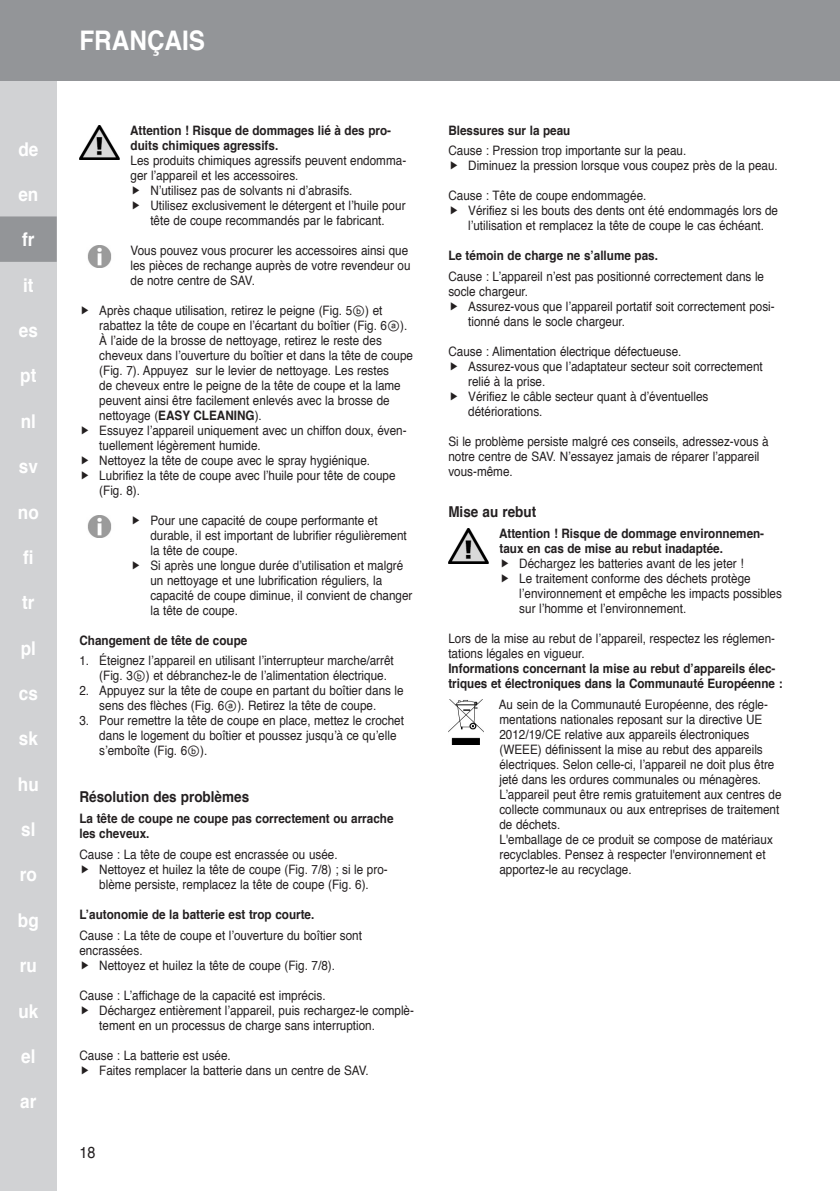
<style>
.page{position:relative;width:840px;height:1191px;background:#fff}
.page>*{position:absolute;margin:0;border:0;box-sizing:border-box;transform-origin:0 0}
.t1{font:700 27px "Helvetica";color:#fff;scale:.9 1}
.t2{font:700 19px "Helvetica";color:#fff;scale:.9 1}
.t3{font:16px "Helvetica";color:#231f20;scale:.9 1}
.t4{font:700 15px "Helvetica";color:#231f20;scale:.9 1}
.t5{font:13px/15px "Helvetica";color:#231f20;scale:.9 1}
.t6{font:700 13px/15px "Helvetica";color:#231f20;scale:.9 1}
.s1{font-family:"Arial Unicode MS"}
.s2{font-weight:700}
</style>
<div class="page">
<div style="left:0;top:0;width:57px;height:1191px;background:#d1d2d4"></div>
<div style="left:0;top:0;width:839px;height:80px;background:#939598"></div>
<div style="left:0;top:216px;width:57px;height:46px;background:#939598"></div>
<img style="left:79px;top:125px;width:40px;height:35px">
<img style="left:87px;top:245px;width:25px;height:23px">
<img style="left:87px;top:515px;width:25px;height:23px">
<img style="left:448px;top:528px;width:40px;height:35px">
<img style="left:448px;top:699px;width:34px;height:46px">
<h2 class="t2" style="left:18px;top:133px;width:24px">de</h2>
<h2 class="t2" style="left:18px;top:179px;width:24px">en</h2>
<h2 class="t2" style="left:22px;top:224px;width:15px">fr</h2>
<h2 class="t2" style="left:23px;top:270px;width:13px">it</h2>
<h2 class="t2" style="left:19px;top:315px;width:23px">es</h2>
<h2 class="t2" style="left:20px;top:360px;width:19px">pt</h2>
<h2 class="t2" style="left:21px;top:406px;width:18px">nl</h2>
<h2 class="t2" style="left:19px;top:451px;width:23px">sv</h2>
<h2 class="t2" style="left:18px;top:496px;width:25px">no</h2>
<h2 class="t2" style="left:23px;top:542px;width:13px">fi</h2>
<h2 class="t2" style="left:22px;top:587px;width:15px">tr</h2>
<h2 class="t2" style="left:21px;top:632px;width:18px">pl</h2>
<h2 class="t2" style="left:19px;top:678px;width:23px">cs</h2>
<h2 class="t2" style="left:19px;top:723px;width:23px">sk</h2>
<h2 class="t2" style="left:18px;top:768px;width:25px">hu</h2>
<h2 class="t2" style="left:21px;top:814px;width:17px">sl</h2>
<h2 class="t2" style="left:20px;top:859px;width:20px">ro</h2>
<h2 class="t2" style="left:18px;top:904px;width:25px">bg</h2>
<h2 class="t2" style="left:20px;top:950px;width:20px">ru</h2>
<h2 class="t2" style="left:18px;top:995px;width:24px">uk</h2>
<h2 class="t2" style="left:21px;top:1041px;width:17px">el</h2>
<h2 class="t2" style="left:20px;top:1086px;width:19px">ar</h2>
<h1 class="t1" style="left:79px;top:19px;width:141px">FRANÇAIS</h1>
<p class="t6" style="left:130px;top:123px;width:291px">Attention ! Risque de dommages lié à des pro&shy;duits chimiques agressifs.</p>
<p class="t5" style="left:130px;top:153px;width:307px">Les produits chimiques agressifs peuvent endomma-</p>
<p class="t5" style="left:130px;top:168px;width:188px">ger l’appareil et les accessoires.</p>
<p class="t5" style="left:150px;top:183px;width:226px">N’utilisez pas de solvants ni d’abrasifs.</p>
<p class="t5" style="left:150px;top:198px;width:285px">Utilisez exclusivement le détergent et l’huile pour</p>
<p class="t5" style="left:150px;top:213px;width:262px">tête de coupe recommandés par le fabricant.</p>
<p class="t5" style="left:130px;top:243px;width:312px">Vous pouvez vous procurer les accessoires ainsi que les pièces de rechange auprès de votre revendeur ou de notre centre de SAV.</p>
<p class="t5" style="left:99px;top:303px;width:350px">Après chaque utilisation, retirez le peigne (Fig. 5<span class="s1">ⓑ</span>) et rabattez la tête de coupe en l’écartant du boîtier (Fig. 6<span class="s1">ⓐ</span>).<br>À l’aide de la brosse de nettoyage, retirez le reste des cheveux dans l’ouverture du boîtier et dans la tête de coupe (Fig. 7). Appuyez sur le levier de nettoyage. Les restes<br>de cheveux entre le peigne de la tête de coupe et la lame peuvent ainsi être facilement enlevés avec la brosse de nettoyage (<span class="s2">EASY CLEANING</span>).<br>Essuyez l’appareil uniquement avec un chiffon doux, éven&shy;tuellement légèrement humide.<br>Nettoyez la tête de coupe avec le spray hygiénique.<br>Lubrifiez la tête de coupe avec l’huile pour tête de coupe (Fig. 8).</p>
<p class="t5" style="left:150px;top:513px;width:292px">Pour une capacité de coupe performante et durable, il est important de lubrifier régulièrement la tête de coupe.<br>Si après une longue durée d’utilisation et malgré un nettoyage et une lubrification réguliers, la capacité de coupe diminue, il convient de changer la tête de coupe.</p>
<p class="t6" style="left:79px;top:633px;width:188px">Changement de tête de coupe</p>
<p class="t5" style="left:99px;top:654px;width:328px;text-indent:-20px">1. Éteignez l’appareil en utilisant l’interrupteur marche/arrêt (Fig. 3<span class="s1">ⓑ</span>) et débranchez-le de l’alimentation électrique.</p>
<p class="t5" style="left:79px;top:683px;width:361px;text-align:center">2. Appuyez sur la tête de coupe en partant du boîtier dans le sens des flèches (Fig. 6<span class="s1">ⓐ</span>). Retirez la tête de coupe.</p>
<p class="t5" style="left:99px;top:713px;width:340px;text-indent:-20px">3. Pour remettre la tête de coupe en place, mettez le crochet dans le logement du boîtier et poussez jusqu’à ce qu’elle s’emboîte (Fig. 6<span class="s1">ⓑ</span>).</p>
<p class="t4" style="left:79px;top:785px;width:190px">Résolution des problèmes</p>
<p class="t6" style="left:79px;top:811px;width:350px">La tête de coupe ne coupe pas correctement ou arrache les cheveux.</p>
<p class="t5" style="left:99px;top:847px;width:322px;text-indent:-20px">Cause : La tête de coupe est encrassée ou usée.<br>Nettoyez et huilez la tête de coupe (Fig. 7/8) ; si le pro&shy;blème persiste, remplacez la tête de coupe (Fig. 6).</p>
<p class="t6" style="left:79px;top:907px;width:262px">L’autonomie de la batterie est trop courte.</p>
<p class="t5" style="left:79px;top:927px;width:315px">Cause : La tête de coupe et l’ouverture du boîtier sont</p>
<p class="t5" style="left:79px;top:942px;width:72px">encrassées.</p>
<p class="t5" style="left:99px;top:957px;width:263px">Nettoyez et huilez la tête de coupe (Fig. 7/8).</p>
<p class="t5" style="left:99px;top:987px;width:351px;text-indent:-20px">Cause : L’affichage de la capacité est imprécis.<br>Déchargez entièrement l’appareil, puis rechargez-le complè&shy;tement en un processus de charge sans interruption.</p>
<p class="t5" style="left:99px;top:1048px;width:301px;text-indent:-20px">Cause : La batterie est usée.<br>Faites remplacer la batterie dans un centre de SAV.</p>
<p class="t3" style="left:79px;top:1139px;width:19px">18</p>
<p class="t6" style="left:448px;top:123px;width:137px">Blessures sur la peau</p>
<p class="t5" style="left:468px;top:143px;width:345px;text-indent:-20px">Cause : Pression trop importante sur la peau.<br>Diminuez la pression lorsque vous coupez près de la peau.</p>
<p class="t5" style="left:468px;top:188px;width:345px;text-indent:-20px">Cause : Tête de coupe endommagée.<br>Vérifiez si les bouts des dents ont été endommagés lors de l’utilisation et remplacez la tête de coupe le cas échéant.</p>
<p class="t6" style="left:448px;top:248px;width:234px">Le témoin de charge ne s’allume pas.</p>
<p class="t5" style="left:448px;top:269px;width:352px">Cause : L’appareil n’est pas positionné correctement dans le socle chargeur.</p>
<p class="t5" style="left:468px;top:299px;width:342px">Assurez-vous que l’appareil portatif soit correctement posi&shy;tionné dans le socle chargeur.</p>
<p class="t5" style="left:468px;top:344px;width:328px;text-indent:-20px">Cause : Alimentation électrique défectueuse.<br>Assurez-vous que l’adaptateur secteur soit correctement relié à la prise.<br>Vérifiez le câble secteur quant à d’éventuelles détériorations.</p>
<p class="t5" style="left:448px;top:434px;width:357px">Si le problème persiste malgré ces conseils, adressez-vous à notre centre de SAV. N’essayez jamais de réparer l’appareil vous-même.</p>
<p class="t4" style="left:448px;top:500px;width:99px">Mise au rebut</p>
<p class="t6" style="left:498px;top:526px;width:296px">Attention ! Risque de dommage environnemen&shy;taux en cas de mise au rebut inadaptée.</p>
<p class="t5" style="left:519px;top:556px;width:293px">Déchargez les batteries avant de les jeter !<br>Le traitement conforme des déchets protège l’environnement et empêche les impacts possibles sur l’homme et l’environnement.</p>
<p class="t5" style="left:448px;top:631px;width:364px">Lors de la mise au rebut de l’appareil, respectez les réglemen&shy;tations légales en vigueur.</p>
<p class="t6" style="left:448px;top:661px;width:372px">Informations concernant la mise au rebut d’appareils élec&shy;triques et électroniques dans la Communauté Européenne :</p>
<p class="t5" style="left:498px;top:697px;width:315px">Au sein de la Communauté Européenne, des régle&shy;mentations nationales reposant sur la directive UE 2012/19/CE relative aux appareils électroniques (WEEE) définissent la mise au rebut des appareils électriques. Selon celle-ci, l’appareil ne doit plus être jeté dans les ordures communales ou ménagères.<br>L’appareil peut être remis gratuitement aux centres de collecte communaux ou aux entreprises de traitement de déchets.<br>L'emballage de ce produit se compose de matériaux recyclables. Pensez à respecter l'environnement et apportez-le au recyclage.</p>
</div>
